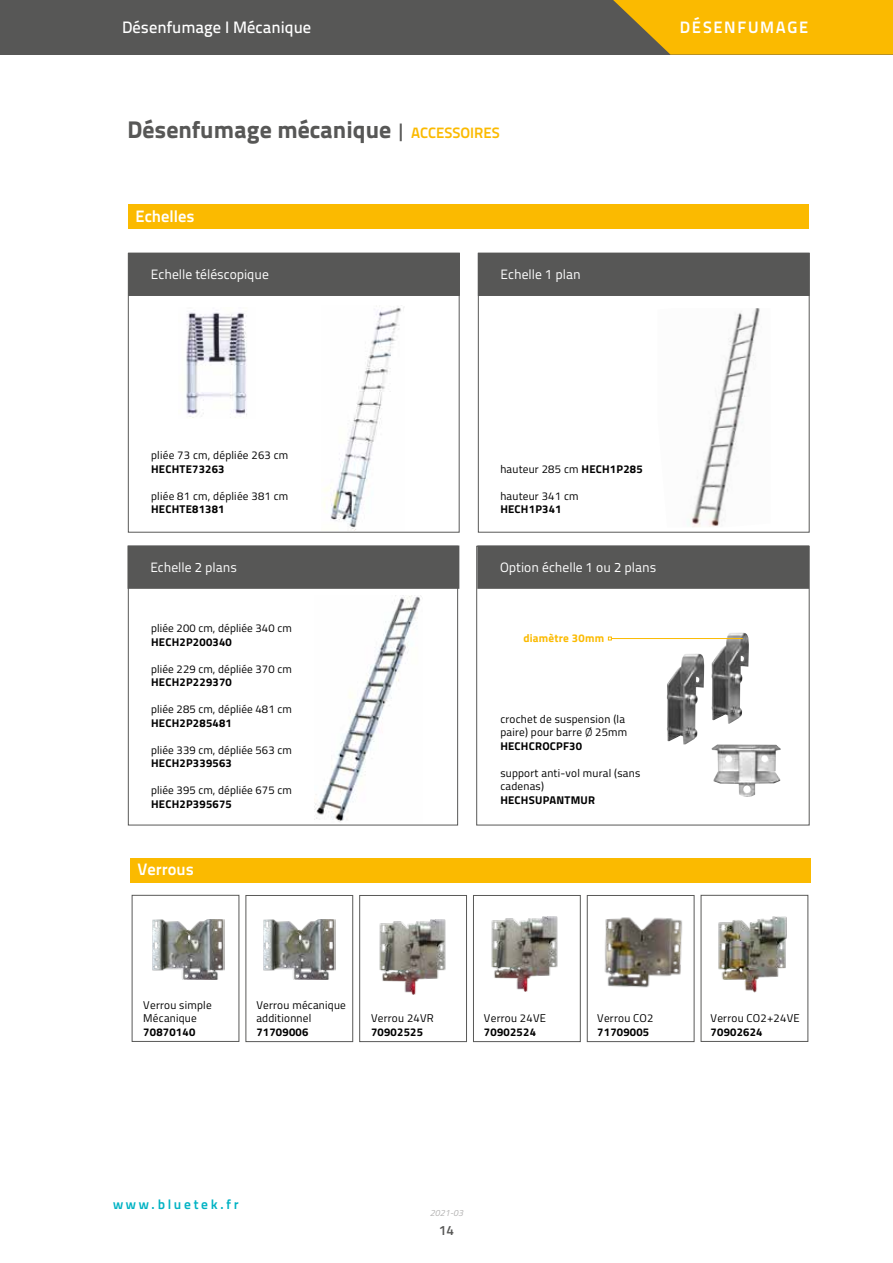
<style>
.page{position:relative;width:893px;height:1263px;background:#fff}
.page>*{position:absolute;margin:0;border:0;box-sizing:border-box;transform-origin:0 0}
.t1{font:800 24px "Titillium Text 22 L";color:#575756}
.t2{font:500 16.5px "Titillium Text 22 L";color:#fff}
.t3{font:700 16.5px "Titillium Text 22 L";color:#fff}
.t4{font:700 16.5px "Titillium Text 22 L";letter-spacing:.1em;color:#fff}
.t5{font:13.5px "Titillium Text 22 L";color:#fff}
.t6{font:700 13.5px "Titillium Text 22 L";letter-spacing:.2em;color:#00b3c4}
.t7{font:600 13.5px "Titillium";color:#575756}
.t8{font:11.25px/13.5px "Titillium";letter-spacing:.02em;color:#000}
.t9{font:700 11.25px "Titillium";letter-spacing:.02em;color:#000}
.t10{font:700 11.25px "Titillium";letter-spacing:.02em;color:#fbba00}
.t11{font:italic 9px "Titillium";color:#b3b2b2}
.s1{font-weight:500;font-size:19.8px}
.s2{font-weight:700;font-size:15px;color:#fbba00}
.s3{font-weight:700}
.s4{font-family:"Titillium Text 22 L";font-weight:300}
</style>
<div class="page">
<div style="left:0;top:0;width:893px;height:55px;background:#575756"></div>
<svg style="left:613px;top:0;width:280px;height:55px;background:#e9af09"></svg>
<div style="left:128px;top:205px;width:680px;height:24px;background:#fbba00"></div>
<div style="left:128px;top:546px;width:330px;height:279px;background:#fff;border:1px solid #595958"></div>
<div style="left:129px;top:253px;width:330px;height:42px;background:#575756"></div>
<div style="left:128px;top:253px;width:332px;height:43px;border:2px solid #575756"></div>
<div style="left:479px;top:253px;width:330px;height:42px;background:#575756"></div>
<div style="left:478px;top:253px;width:332px;height:43px;border:2px solid #575756"></div>
<div style="left:128px;top:546px;width:331px;height:42px;background:#575756"></div>
<div style="left:128px;top:545px;width:331px;height:44px;border:2px solid #575756"></div>
<div style="left:478px;top:546px;width:330px;height:42px;background:#575756"></div>
<div style="left:477px;top:545px;width:332px;height:44px;border:2px solid #575756"></div>
<img style="left:324px;top:307px;width:80px;height:223px">
<img style="left:186px;top:312px;width:61px;height:106px">
<img style="left:687px;top:308px;width:73px;height:219px">
<img style="left:314px;top:595px;width:108px;height:227px">
<img style="left:667px;top:654px;width:37px;height:90px">
<img style="left:711px;top:633px;width:38px;height:91px">
<img style="left:711px;top:744px;width:70px;height:53px">
<hr style="left:611px;top:638px;width:132px;height:1px;background:#fbba00">
<div style="left:130px;top:858px;width:681px;height:24px;background:#fbba00"></div>
<div style="left:246px;top:895px;width:107px;height:147px;border:1px solid #595958"></div>
<div style="left:360px;top:895px;width:107px;height:147px;border:1px solid #595958"></div>
<div style="left:587px;top:895px;width:107px;height:147px;border:1px solid #595958"></div>
<div style="left:473px;top:895px;width:107px;height:147px;border:1px solid #595958"></div>
<img style="left:152px;top:919px;width:72px;height:61px">
<img style="left:263px;top:919px;width:73px;height:61px">
<img style="left:379px;top:919px;width:67px;height:76px">
<img style="left:491px;top:916px;width:67px;height:75px">
<img style="left:718px;top:916px;width:69px;height:77px">
<img style="left:604px;top:917px;width:78px;height:71px">
<h2 class="t2" style="left:122px;top:14px;width:191px">Désenfumage I Mécanique</h2>
<h2 class="t4" style="left:680px;top:14px;width:130px">DÉSENFUMAGE</h2>
<h1 class="t1" style="left:128px;top:111px;width:374px">Désenfumage mécanique <span class="s1">|</span> <span class="s2">ACCESSOIRES</span></h1>
<h2 class="t3" style="left:136px;top:203px;width:61px">Echelles</h2>
<p class="t5" style="left:151px;top:265px;width:120px">Echelle téléscopique</p>
<p class="t5" style="left:501px;top:265px;width:82px">Echelle 1 plan</p>
<p class="t8" style="left:151px;top:448px;width:139px">pliée 73 cm, dépliée 263 cm</p>
<p class="t9" style="left:151px;top:460px;width:75px">HECHTE73263</p>
<p class="t8" style="left:151px;top:488px;width:139px">pliée 81 cm, dépliée 381 cm</p>
<p class="t9" style="left:151px;top:501px;width:75px">HECHTE81381</p>
<p class="t8" style="left:500px;top:461px;width:144px">hauteur 285 cm <span class="s3">HECH1P285</span></p>
<p class="t8" style="left:500px;top:488px;width:80px">hauteur 341 cm</p>
<p class="t9" style="left:500px;top:501px;width:63px">HECH1P341</p>
<p class="t5" style="left:150px;top:557px;width:88px">Echelle 2 plans</p>
<p class="t5" style="left:500px;top:557px;width:158px">Option échelle 1 ou 2 plans</p>
<p class="t8" style="left:151px;top:621px;width:142px">pliée 200 cm, dépliée 340 cm</p>
<p class="t9" style="left:151px;top:633px;width:82px">HECH2P200340</p>
<p class="t8" style="left:151px;top:661px;width:142px">pliée 229 cm, dépliée 370 cm</p>
<p class="t9" style="left:151px;top:674px;width:82px">HECH2P229370</p>
<p class="t8" style="left:151px;top:702px;width:142px">pliée 285 cm, dépliée 481 cm</p>
<p class="t9" style="left:151px;top:714px;width:82px">HECH2P285481</p>
<p class="t8" style="left:151px;top:742px;width:142px">pliée 339 cm, dépliée 563 cm</p>
<p class="t9" style="left:151px;top:755px;width:82px">HECH2P339563</p>
<p class="t8" style="left:151px;top:783px;width:142px">pliée 395 cm, dépliée 675 cm</p>
<p class="t9" style="left:151px;top:795px;width:82px">HECH2P395675</p>
<h2 class="t3" style="left:138px;top:857px;width:58px">Verrous</h2>
<p class="t8" style="left:143px;top:997px;width:70px">Verrou simple<br>Mécanique</p>
<p class="t9" style="left:143px;top:1023px;width:53px">70870140</p>
<p class="t8" style="left:256px;top:997px;width:91px">Verrou mécanique additionnel</p>
<p class="t9" style="left:256px;top:1023px;width:53px">71709006</p>
<p class="t8" style="left:371px;top:1011px;width:64px">Verrou 24VR</p>
<p class="t9" style="left:371px;top:1023px;width:53px">70902525</p>
<p class="t10" style="left:523px;top:630px;width:82px">diamètre 30mm</p>
<p class="t8" style="left:500px;top:711px;width:128px">crochet de suspension (la paire) pour barre <span class="s4">Ø</span> 25mm<br><span class="s3">HECHCROCPF30</span></p>
<p class="t8" style="left:500px;top:765px;width:141px">support anti-vol mural (sans cadenas)</p>
<p class="t9" style="left:500px;top:791px;width:96px">HECHSUPANTMUR</p>
<p class="t8" style="left:484px;top:1011px;width:64px">Verrou 24VE</p>
<p class="t9" style="left:484px;top:1023px;width:53px">70902524</p>
<p class="t8" style="left:597px;top:1011px;width:58px">Verrou CO2</p>
<p class="t9" style="left:597px;top:1023px;width:53px">71709005</p>
<p class="t8" style="left:711px;top:1011px;width:91px">Verrou CO2+24VE</p>
<p class="t9" style="left:711px;top:1023px;width:53px">70902624</p>
<p class="t6" style="left:113px;top:1194px;width:127px">www.bluetek.fr</p>
<p class="t11" style="left:430px;top:1206px;width:35px">2021-03</p>
<p class="t7" style="left:439px;top:1220px;width:17px">14</p>
</div>
